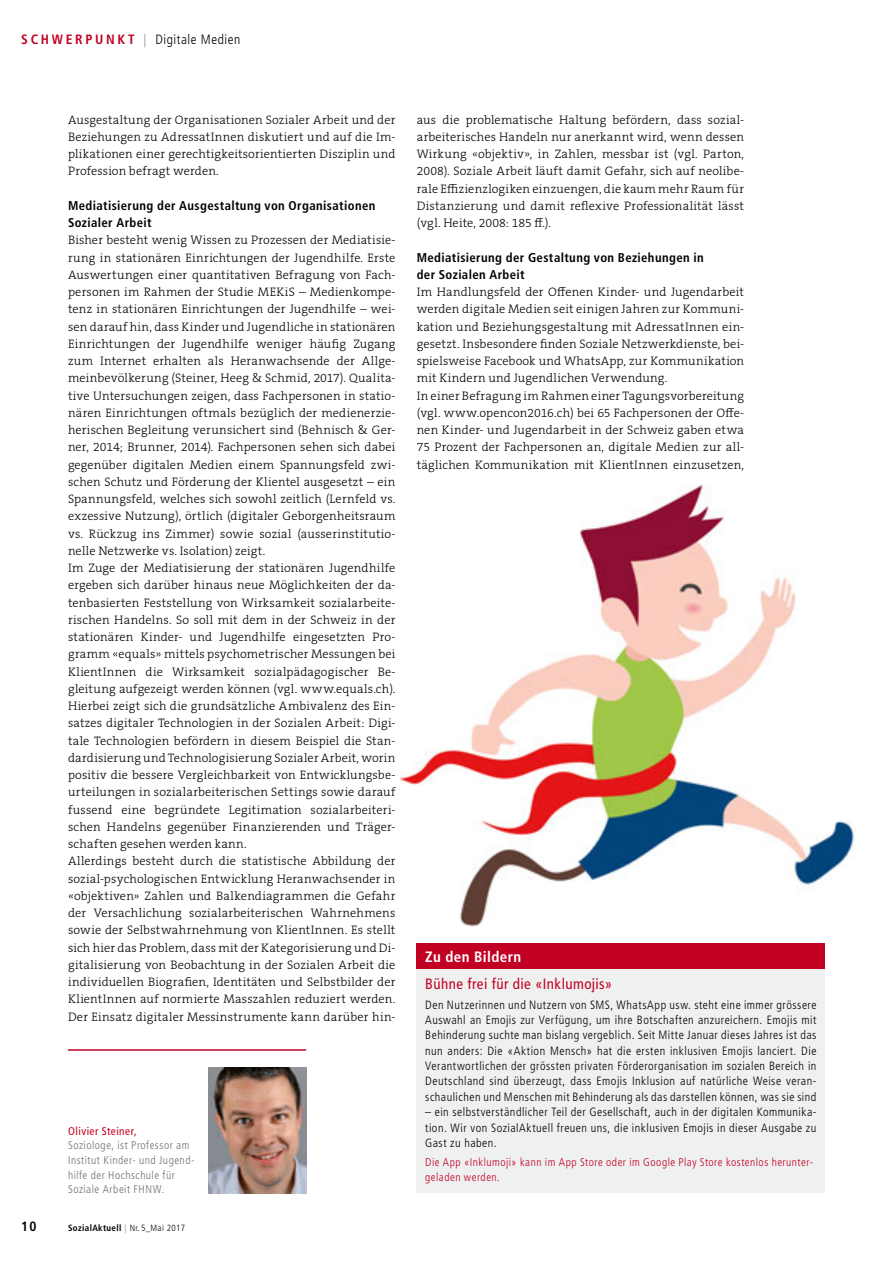
<style>
.page{position:relative;width:893px;height:1263px;background:#fff}
.page>*{position:absolute;margin:0;border:0;box-sizing:border-box;transform-origin:0 0}
.t1{font:condensed 15px "Frutiger";letter-spacing:.03em;color:#c20023}
.t2{font:700 condensed 15px "Frutiger";letter-spacing:.03em;color:#fff}
.t3{font:300 condensed 13.5px "Frutiger";letter-spacing:.04em;color:#000}
.t4{font:700 condensed 13.5px "Frutiger";color:#000}
.t5{font:700 condensed 12.75px/17.2px "Frutiger";letter-spacing:.03em;color:#000}
.t6{font:300 12.3px/17.2px "The Serif B W3";letter-spacing:.015em;color:#000;text-align:justify}
.t7{font:300 condensed 12px/15.5px "Frutiger";letter-spacing:.04em;color:#000;text-align:justify}
.t8{font:300 condensed 11.25px/14.7px "Frutiger";letter-spacing:.045em;color:#6f7070}
.t9{font:300 condensed 11.25px/14.7px "Frutiger";letter-spacing:.04em;color:#c20023}
.t10{font:condensed 11.25px "Frutiger";letter-spacing:.045em;color:#c20023}
.t11{font:700 condensed 9px "Frutiger";letter-spacing:.04em;color:#000}
.s1{font-weight:700;color:#c20023}
.s2{font-weight:700;color:#b1b4b4}
.s3{color:#b1b4b4}
.s4{font-weight:300}
</style>
<div class="page">
<img style="left:401px;top:486px;width:454px;height:440px">
<hr style="left:68px;top:1049px;width:238px;height:2px;background:#c20023">
<img style="left:208px;top:1067px;width:98px;height:126px">
<div style="left:417px;top:944px;width:408px;height:249px;background:#eff0f0"></div>
<div style="left:417px;top:944px;width:408px;height:25px;background:#c20023"></div>
<p class="t3" style="left:21px;top:32px;width:221px"><span class="s1">SCHWERPUNKT</span> <span class="s2">|</span> Digitale Medien</p>
<p class="t6" style="left:68px;top:111px;width:329px">Ausgestaltung der Organisationen Sozialer Arbeit und der Beziehungen zu AdressatInnen diskutiert und auf die Im&shy;plikationen einer gerechtigkeitsorientierten Disziplin und Profession befragt werden.</p>
<p class="t5" style="left:68px;top:197px;width:309px">Mediatisierung der Ausgestaltung von Organisationen<br>Sozialer Arbeit</p>
<p class="t6" style="left:68px;top:232px;width:329px;text-align:left">Bisher besteht wenig Wissen zu Prozessen der Mediatisie&shy;rung in stationären Einrichtungen der Jugendhilfe. Erste Auswertungen einer quantitativen Befragung von Fach&shy;personen im Rahmen der Studie MEKiS – Medienkompe&shy;tenz in stationären Einrichtungen der Jugendhilfe – wei&shy;sen darauf hin, dass Kinder und Jugendliche in stationären Einrichtungen der Jugendhilfe weniger häufig Zugang zum Internet erhalten als Heranwachsende der Allge&shy;meinbevölkerung (Steiner, Heeg &amp; Schmid, 2017). Qualita&shy;tive Untersuchungen zeigen, dass Fachpersonen in statio&shy;nären Einrichtungen oftmals bezüglich der medienerzie&shy;herischen Begleitung verunsichert sind (Behnisch &amp; Ger&shy;ner, 2014; Brunner, 2014). Fachpersonen sehen sich dabei gegenüber digitalen Medien einem Spannungsfeld zwi&shy;schen Schutz und Förderung der Klientel ausgesetzt – ein Spannungsfeld, welches sich sowohl zeitlich (Lernfeld vs. exzessive Nutzung), örtlich (digitaler Geborgenheitsraum vs. Rückzug ins Zimmer) sowie sozial (ausserinstitutio&shy;nelle Netzwerke vs. Isolation) zeigt.<br>Im Zuge der Mediatisierung der stationären Jugendhilfe ergeben sich darüber hinaus neue Möglichkeiten der da&shy;tenbasierten Feststellung von Wirksamkeit sozialarbeite&shy;rischen Handelns. So soll mit dem in der Schweiz in der stationären Kinder- und Jugendhilfe eingesetzten Pro&shy;gramm «equals» mittels psychometrischer Messungen bei KlientInnen die Wirksamkeit sozialpädagogischer Be&shy;gleitung aufgezeigt werden können (vgl. www.equals.ch).<br>Hierbei zeigt sich die grundsätzliche Ambivalenz des Ein&shy;satzes digitaler Technologien in der Sozialen Arbeit: Digi&shy;tale Technologien befördern in diesem Beispiel die Stan&shy;dardisierung und Technologisierung Sozialer Arbeit, worin positiv die bessere Vergleichbarkeit von Entwicklungsbe&shy;urteilungen in sozialarbeiterischen Settings sowie darauf fussend eine begründete Legitimation sozialarbeiteri&shy;schen Handelns gegenüber Finanzierenden und Träger&shy;schaften gesehen werden kann.<br>Allerdings besteht durch die statistische Abbildung der sozial-psychologischen Entwicklung Heranwachsender in «objektiven» Zahlen und Balkendiagrammen die Gefahr der Versachlichung sozialarbeiterischen Wahrnehmens sowie der Selbstwahrnehmung von KlientInnen. Es stellt sich hier das Problem, dass mit der Kategorisierung und Di&shy;gitalisierung von Beobachtung in der Sozialen Arbeit die individuellen Biografien, Identitäten und Selbstbilder der KlientInnen auf normierte Masszahlen reduziert werden.<br>Der Einsatz digitaler Messinstrumente kann darüber hin-</p>
<p class="t10" style="left:68px;top:1124px;width:70px">Olivier Steiner,</p>
<p class="t8" style="left:68px;top:1138px;width:128px">Soziologe, ist Professor am<br>Institut Kinder- und Jugend&shy;hilfe der Hochschule für<br>Soziale Arbeit FHNW.</p>
<p class="t4" style="left:21px;top:1218px;width:17px">10</p>
<p class="t11" style="left:68px;top:1222px;width:119px">SozialAktuell <span class="s3">|</span> <span class="s4">Nr. 5_Mai 2017</span></p>
<p class="t6" style="left:417px;top:111px;width:329px">aus die problematische Haltung befördern, dass sozial&shy;arbeiterisches Handeln nur anerkannt wird, wenn dessen Wirkung «objektiv», in Zahlen, messbar ist (vgl. Parton, 2008). Soziale Arbeit läuft damit Gefahr, sich auf neolibe&shy;rale Effizienzlogiken einzuengen, die kaum mehr Raum für Distanzierung und damit reflexive Professionalität lässt (vgl. Heite, 2008: 185 ff.).</p>
<p class="t5" style="left:417px;top:249px;width:289px">Mediatisierung der Gestaltung von Beziehungen in der Sozialen Arbeit</p>
<p class="t6" style="left:417px;top:283px;width:329px;text-align:left">Im Handlungsfeld der Offenen Kinder- und Jugendarbeit werden digitale Medien seit einigen Jahren zur Kommuni&shy;kation und Beziehungsgestaltung mit AdressatInnen ein&shy;gesetzt. Insbesondere finden Soziale Netzwerkdienste, bei&shy;spielsweise Facebook und WhatsApp, zur Kommunikation mit Kindern und Jugendlichen Verwendung.<br>In einer Befragung im Rahmen einer Tagungsvorbereitung (vgl. www.opencon2016.ch) bei 65 Fachpersonen der Offe&shy;nen Kinder- und Jugendarbeit in der Schweiz gaben etwa 75 Prozent der Fachpersonen an, digitale Medien zur all&shy;täglichen Kommunikation mit KlientInnen einzusetzen,</p>
<p class="t2" style="left:425px;top:948px;width:98px">Zu den Bildern</p>
<p class="t1" style="left:425px;top:975px;width:189px">Bühne frei für die «Inklumojis»</p>
<p class="t7" style="left:425px;top:997px;width:393px">Den Nutzerinnen und Nutzern von SMS, WhatsApp usw. steht eine immer grössere Auswahl an Emojis zur Verfügung, um ihre Botschaften anzureichern. Emojis mit Behinderung suchte man bislang vergeblich. Seit Mitte Januar dieses Jahres ist das nun anders: Die «Aktion Mensch» hat die ersten inklusiven Emojis lanciert. Die Verantwortlichen der grössten privaten Förderorganisation im sozialen Bereich in Deutschland sind überzeugt, dass Emojis Inklusion auf natürliche Weise veran&shy;schaulichen und Menschen mit Behinderung als das darstellen können, was sie sind</p>
<p class="t7" style="left:425px;top:1104px;width:393px">– ein selbstverständlicher Teil der Gesellschaft, auch in der digitalen Kommunika&shy;tion. Wir von SozialAktuell freuen uns, die inklusiven Emojis in dieser Ausgabe zu Gast zu haben.</p>
<p class="t9" style="left:425px;top:1155px;width:389px">Die App «Inklumoji» kann im App Store oder im Google Play Store kostenlos herunter&shy;geladen werden.</p>
</div>
